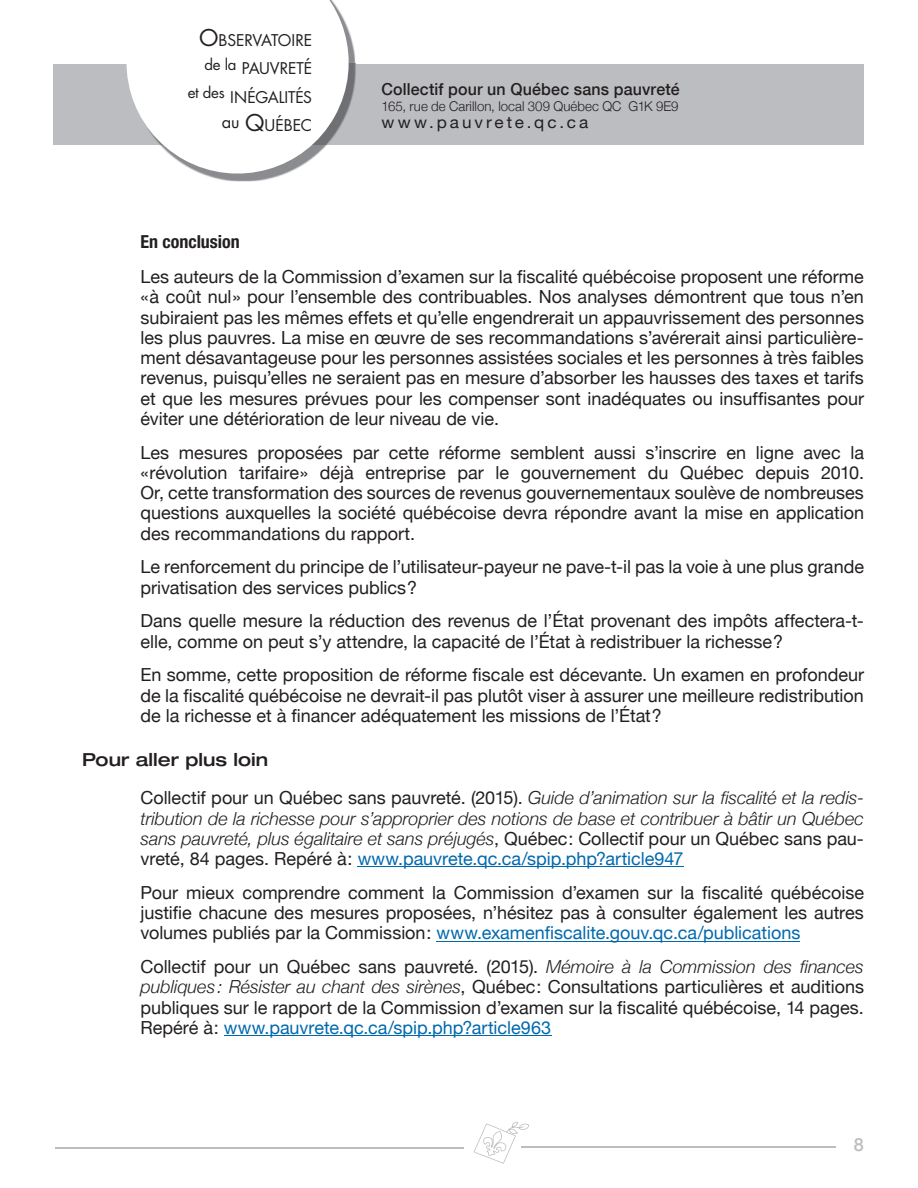
<style>
.page{position:relative;width:918px;height:1188px;background:#fff}
.page>*{position:absolute;margin:0;border:0;box-sizing:border-box;transform-origin:0 0}
.t1{font:18px/20.2px "Helvetica Neue";color:#231f20;text-align:justify}
.t2{font:italic 300 18px/20.2px "Helvetica Neue";color:#231f20;text-align:justify}
.t3{font:700 condensed 18px "Helvetica Neue";color:#231f20}
.t4{font:500 18px "Helvetica Neue";color:#bcbdc0}
.t5{font:500 16.5px "Helvetica Neue";letter-spacing:.01em;color:#231f20}
.t6{font:16.35px "Helvetica Neue";letter-spacing:.17em;color:#231f20;scale:1.05 1}
.t7{font:15.75px/28.5px "Futura";letter-spacing:-.01em;color:#231f20;text-align:right}
.t8{font:300 13.5px "Helvetica Neue";letter-spacing:.005em;color:#231f20}
.s1{font-size:22.5px}
.s2{font-weight:500;font-stretch:expanded}
.s3{font-weight:300;font-style:italic}
.s4{font-weight:400;font-style:normal}
.s5{font-weight:400;font-style:normal;color:#0069ae}
.s6{color:#0069ae}
</style>
<div class="page">
<div style="left:54px;top:64px;width:810px;height:81px;background:#bcbdc0"></div>
<svg style="left:474px;top:1122px;width:55px;height:42px"></svg>
<hr style="left:521px;top:1147px;width:315px;height:1px;background:#bcbdc0">
<hr style="left:55px;top:1147px;width:408px;height:1px;background:#bcbdc0">
<svg style="left:126px;top:0;width:230px;height:182px"></svg>
<hr style="left:358px;top:866px;width:326px;height:1px;background:#0069ae">
<hr style="left:436px;top:941px;width:364px;height:1px;background:#0069ae">
<hr style="left:224px;top:1035px;width:327px;height:1px;background:#0069ae">
<p class="t7" style="left:188px;top:25px;width:126px"><span class="s1">O</span>BSERVATOIRE <sup>de</sup> <sup>la</sup> PAUVRETÉ<br><sup>et</sup> <sup>des</sup> INÉGALITÉS <sup>au</sup> <span class="s1">Q</span>UÉBEC</p>
<p class="t5" style="left:382px;top:76px;width:300px">Collectif pour un Québec sans pauvreté</p>
<p class="t8" style="left:382px;top:96px;width:298px">165, rue de Carillon, local 309 Québec QC G1K 9E9</p>
<p class="t6" style="left:382px;top:110px;width:198px">www.pauvrete.qc.ca</p>
<p class="t3" style="left:141px;top:231px;width:101px">En conclusion</p>
<p class="t1" style="left:141px;top:268px;width:725px">Les auteurs de la Commission d’examen sur la fiscalité québécoise proposent une réforme « à coût nul » pour l’ensemble des contribuables. Nos analyses démontrent que tous n’en subiraient pas les mêmes effets et qu’elle engendrerait un appauvrissement des personnes les plus pauvres. La mise en œuvre de ses recommandations s’avérerait ainsi particulière&shy;ment désavantageuse pour les personnes assistées sociales et les personnes à très faibles revenus, puisqu’elles ne seraient pas en mesure d’absorber les hausses des taxes et tarifs et que les mesures prévues pour les compenser sont inadéquates ou insuffisantes pour éviter une détérioration de leur niveau de vie.</p>
<p class="t1" style="left:141px;top:443px;width:725px">Les mesures proposées par cette réforme semblent aussi s’inscrire en ligne avec la « révolution tarifaire » déjà entreprise par le gouvernement du Québec depuis 2010.<br>Or, cette transformation des sources de revenus gouvernementaux soulève de nombreuses questions auxquelles la société québécoise devra répondre avant la mise en application des recommandations du rapport.</p>
<p class="t1" style="left:141px;top:558px;width:725px">Le renforcement du principe de l’utilisateur-payeur ne pave-t-il pas la voie à une plus grande privatisation des services publics ?</p>
<p class="t1" style="left:141px;top:612px;width:725px">Dans quelle mesure la réduction des revenus de l’État provenant des impôts affectera-t&shy;elle, comme on peut s’y attendre, la capacité de l’État à redistribuer la richesse ?</p>
<p class="t1" style="left:141px;top:666px;width:725px">En somme, cette proposition de réforme fiscale est décevante. Un examen en profondeur de la fiscalité québécoise ne devrait-il pas plutôt viser à assurer une meilleure redistribution de la richesse et à financer adéquatement les missions de l’État ?</p>
<p class="t1" style="left:141px;top:742px;width:725px;line-height:38.2px;text-indent:-58px"><span class="s2">Pour aller plus loin<br></span>Collectif pour un Québec sans pauvreté. (2015). <span class="s3">Guide d’animation sur la fiscalité et la redis-</span></p>
<p class="t2" style="left:141px;top:807px;width:725px">tribution de la richesse pour s’approprier des notions de base et contribuer à bâtir un Québec sans pauvreté, plus égalitaire et sans préjugés<span class="s4">, Québec : Collectif pour un Québec sans pau&shy;vreté, 84 pages. Repéré à :</span> <span class="s5">www.pauvrete.qc.ca/spip.php?article947</span></p>
<p class="t1" style="left:141px;top:883px;width:725px">Pour mieux comprendre comment la Commission d’examen sur la fiscalité québécoise justifie chacune des mesures proposées, n’hésitez pas à consulter également les autres volumes publiés par la Commission : <span class="s6">www.examenfiscalite.gouv.qc.ca/publications</span></p>
<p class="t1" style="left:141px;top:958px;width:725px">Collectif pour un Québec sans pauvreté. (2015). <span class="s3">Mémoire à la Commission des finances publiques : Résister au chant des sirènes</span>, Québec : Consultations particulières et auditions publiques sur le rapport de la Commission d’examen sur la fiscalité québécoise, 14 pages.<br>Repéré à : <span class="s6">www.pauvrete.qc.ca/spip.php?article963</span></p>
<p class="t4" style="left:854px;top:1130px;width:12px">8</p>
</div>
